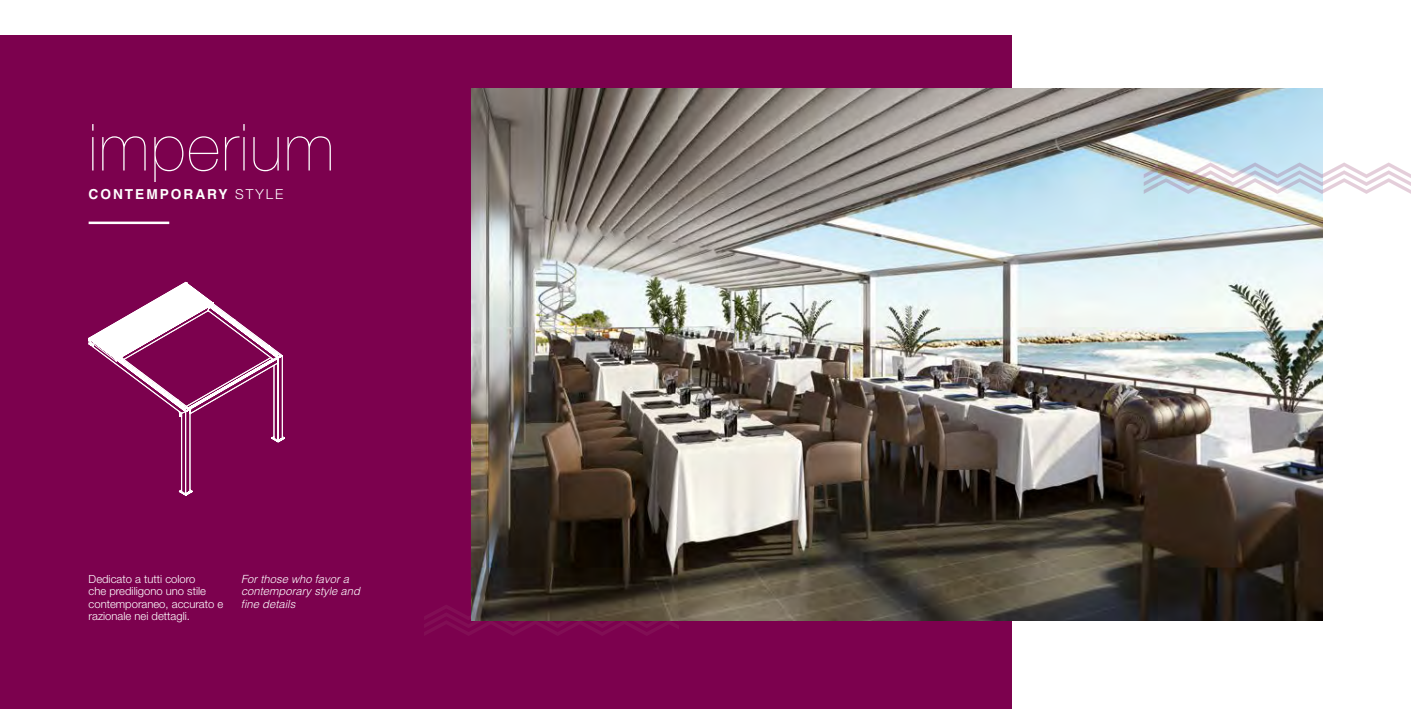
<style>
.page{position:relative;width:1411px;height:709px;background:#fff}
.page>*{position:absolute;margin:0;border:0;box-sizing:border-box;transform-origin:0 0}
.t1{font:200 65px "Helvetica Neue LT Std";letter-spacing:.025em;color:#fff}
.t2{font:700 13.75px "Helvetica CE";letter-spacing:.14em;color:#fff}
.t3{font:300 11.25px/12.5px "Helvetica Neue LT Std";color:#fff}
.t4{font:italic 300 11.25px/12.5px "Helvetica";color:#fff}
.s1{font-family:"Helvetica Neue LT Std";font-weight:300}
</style>
<div class="page">
<div style="left:0;top:35px;width:726px;height:674px;background:#7c014e"></div>
<hr style="left:89px;top:221px;width:80px;height:3px;background:#fff">
<svg style="left:424px;top:605px;width:255px;height:31px"></svg>
<svg style="left:178px;top:353px;width:107px;height:142px"></svg>
<svg style="left:88px;top:282px;width:192px;height:135px"></svg>
<img style="left:471px;top:89px;width:208px;height:531px">
<div style="left:679px;top:35px;width:332px;height:674px;background:#7c014e"></div>
<img style="left:679px;top:89px;width:643px;height:531px">
<svg style="left:1143px;top:162px;width:267px;height:32px"></svg>
<h1 class="t1" style="left:89px;top:110px;width:247px">imperium</h1>
<p class="t2" style="left:89px;top:186px;width:196px">CONTEMPORARY <span class="s1">STYLE</span></p>
<p class="t3" style="left:89px;top:572px;width:136px">Dedicato a tutti coloro<br>che prediligono uno stile contemporaneo, accurato e razionale nei dettagli.</p>
<p class="t4" style="left:241px;top:572px;width:123px">Forthose who favora contemporary style and fine details</p>
</div>
